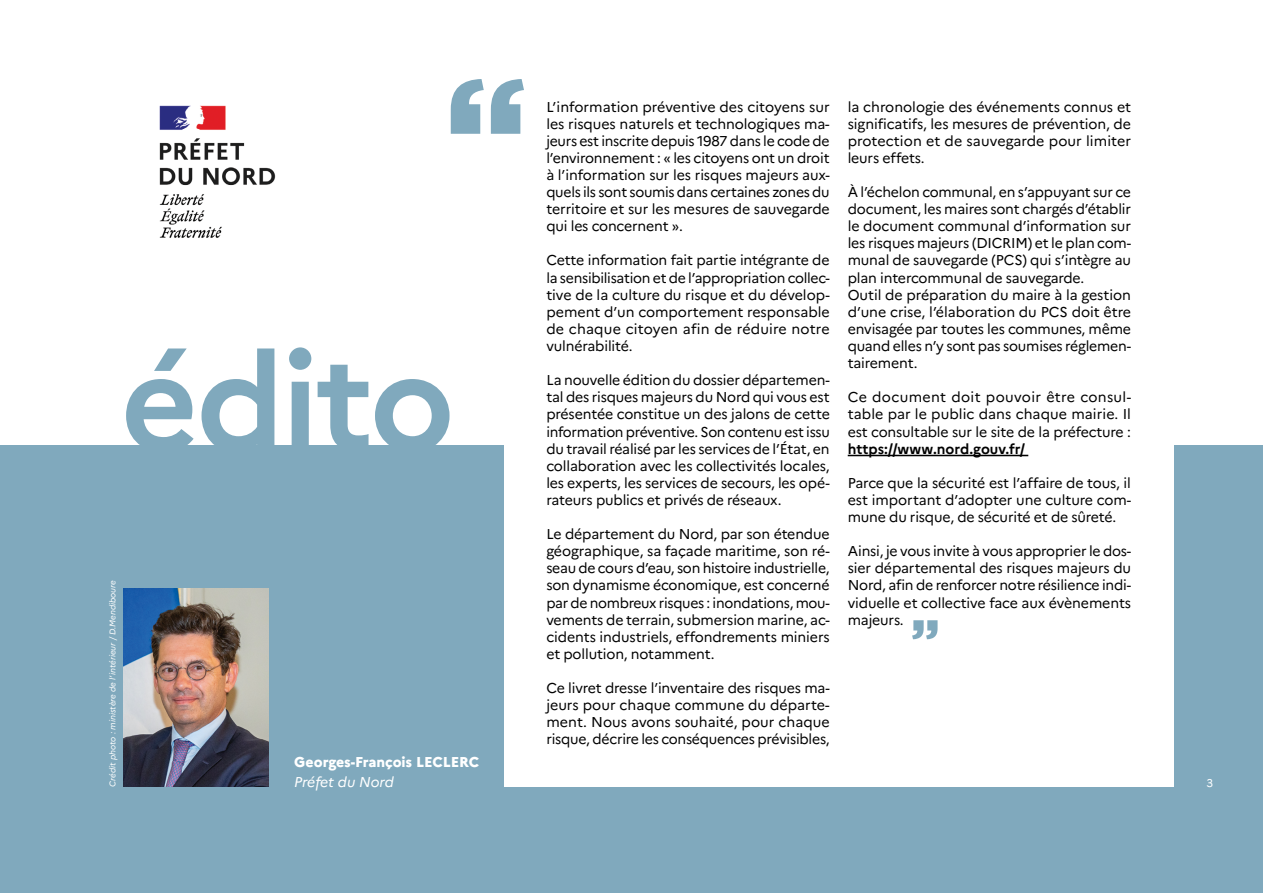
<style>
.page{position:relative;width:1263px;height:893px;background:#fff}
.page>*{position:absolute;margin:0;border:0;box-sizing:border-box;transform-origin:0 0}
.t1{font:700 135px "Marianne";letter-spacing:-.025em;color:#80a9bd}
.t2{font:14.25px/17.1px "Marianne";letter-spacing:-.01em;color:#000;text-align:justify}
.t3{font:700 14.25px "Marianne";color:#000}
.t4{font:800 14.25px "Marianne";letter-spacing:-.005em;color:#fff}
.t5{font:italic 14.25px "Marianne";letter-spacing:-.005em;color:#fff}
.t6{font:11.25px "Marianne";color:#fff}
.t7{font:italic 8.25px "Marianne";letter-spacing:-.005em;color:#fff}
</style>
<div class="page">
<div style="left:0;top:446px;width:1263px;height:447px;background:#80a9bd"></div>
<div style="left:504px;top:58px;width:669px;height:729px;background:#fff"></div>
<hr style="left:848px;top:455px;width:180px;height:1px;background:#000">
<img style="left:124px;top:589px;width:144px;height:198px">
<svg style="left:451px;top:79px;width:73px;height:55px"></svg>
<svg style="left:912px;top:620px;width:25px;height:19px"></svg>
<img style="left:159px;top:105px;width:117px;height:133px">
<p class="t7" style="left:106px;top:787px;width:208px;rotate:-90deg">Crédit photo : ministère de l’intérieur / D.Mendiboure</p>
<h1 class="t1" style="left:121px;top:297px;width:336px">édito</h1>
<p class="t4" style="left:294px;top:750px;width:186px">Georges-François LECLERC</p>
<p class="t2" style="left:546px;top:97px;width:285px">L’information préventive des citoyens sur les risques naturels et technologiques ma&shy;jeurs est inscrite depuis 1987 dans le code de l’environnement : « les citoyens ont un droit à l’information sur les risques majeurs aux&shy;quels ils sont soumis dans certaines zones du territoire et sur les mesures de sauvegarde qui les concernent ».</p>
<p class="t2" style="left:546px;top:251px;width:285px">Cette information fait partie intégrante de la sensibilisation et de l’appropriation collec&shy;tive de la culture du risque et du dévelop&shy;pement d’un comportement responsable de chaque citoyen afin de réduire notre vulnérabilité.</p>
<p class="t2" style="left:546px;top:370px;width:285px">La nouvelle édition du dossier départemen&shy;tal des risques majeurs du Nord qui vous est présentée constitue un des jalons de cette information préventive. Son contenu est issu du travail réalisé par les services de l’État, en collaboration avec les collectivités locales, les experts, les services de secours, les opé&shy;rateurs publics et privés de réseaux.</p>
<p class="t2" style="left:546px;top:524px;width:285px">Le département du Nord, par son étendue géographique, sa façade maritime, son ré&shy;seau de cours d’eau, son histoire industrielle, son dynamisme économique, est concerné par de nombreux risques : inondations, mou&shy;vements de terrain, submersion marine, ac&shy;cidents industriels, effondrements miniers et pollution, notamment.</p>
<p class="t2" style="left:546px;top:678px;width:285px">Ce livret dresse l’inventaire des risques ma&shy;jeurs pour chaque commune du départe&shy;ment. Nous avons souhaité, pour chaque risque, décrire les conséquences prévisibles,</p>
<p class="t2" style="left:848px;top:97px;width:285px">la chronologie des événements connus et significatifs, les mesures de prévention, de protection et de sauvegarde pour limiter leurs effets.</p>
<p class="t2" style="left:848px;top:182px;width:285px;text-align:left">À l’échelon communal, en s’appuyant sur ce document, les maires sont chargés d’établir le document communal d’information sur les risques majeurs (DICRIM) et le plan com&shy;munal de sauvegarde (PCS) qui s’intègre au plan intercommunal de sauvegarde.<br>Outil de préparation du maire à la gestion d’une crise, l’élaboration du PCS doit être envisagée par toutes les communes, même quand elles n’y sont pas soumises réglemen&shy;tairement.</p>
<p class="t2" style="left:848px;top:388px;width:285px">Ce document doit pouvoir être consul&shy;table par le public dans chaque mairie. Il est consultable sur le site de la préfecture :</p>
<p class="t3" style="left:848px;top:437px;width:179px">https://www.nord.gouv.fr/</p>
<p class="t2" style="left:848px;top:473px;width:285px">Parce que la sécurité est l’affaire de tous, il est important d’adopter une culture com&shy;mune du risque, de sécurité et de sûreté.</p>
<p class="t2" style="left:848px;top:541px;width:285px">Ainsi, je vous invite à vous approprier le dos&shy;sier départemental des risques majeurs du Nord, afin de renforcer notre résilience indi&shy;viduelle et collective face aux évènements majeurs.</p>
<p class="t5" style="left:294px;top:770px;width:101px">Préfet du Nord</p>
<p class="t6" style="left:1206px;top:774px;width:8px">3</p>
</div>
